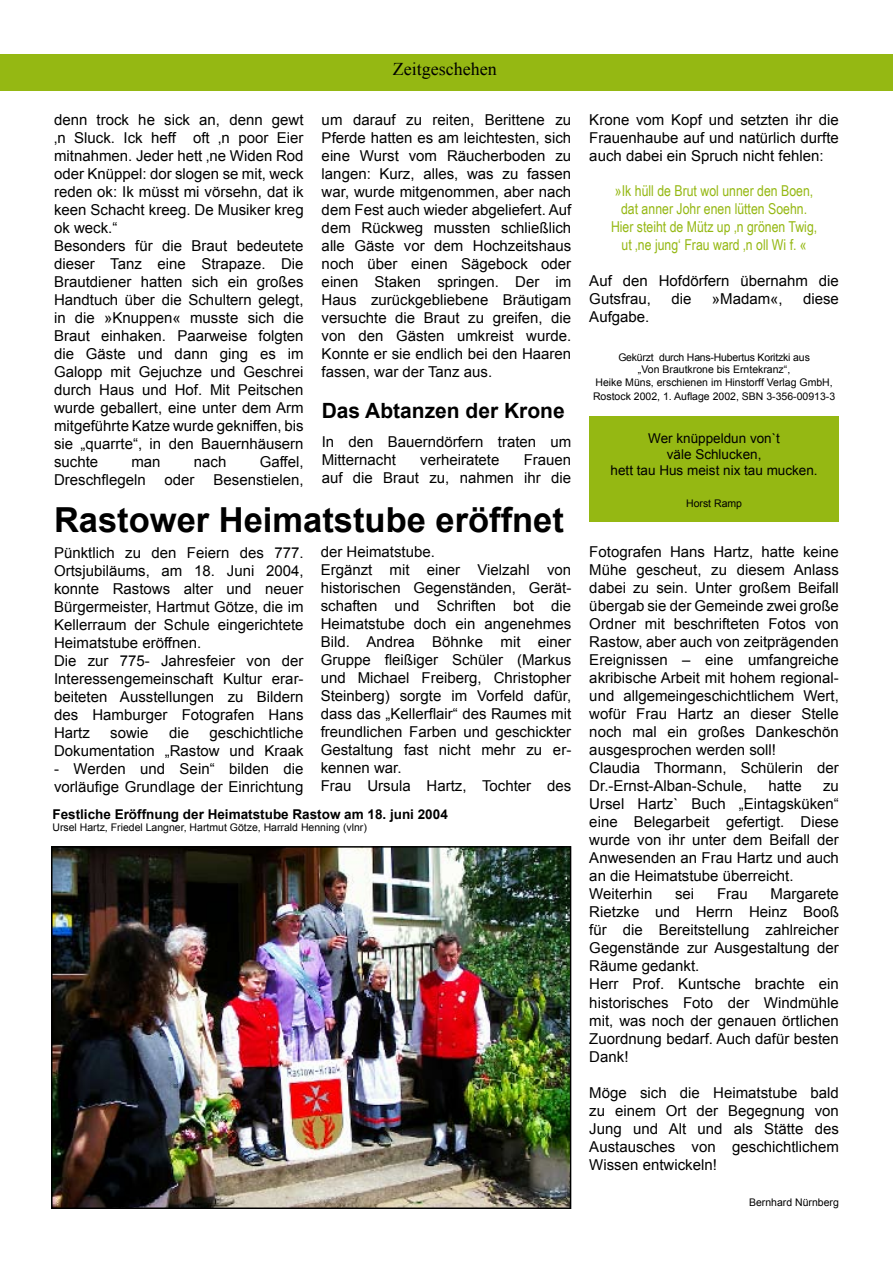
<style>
.page{position:relative;width:893px;height:1263px;background:#fff}
.page>*{position:absolute;margin:0;border:0;box-sizing:border-box;transform-origin:0 0}
.t1{font:700 34.5px "Arial";color:#000}
.t2{font:700 21px "Arial";color:#000}
.t3{font:18px "Times New Roman";color:#000}
.t4{font:15px/18px "Arial";color:#000}
.t5{font:15px/18px "Arial Narrow";color:#95b813;text-align:center}
.t6{font:13.5px/16.2px "Arial";color:#000;text-align:center}
.t7{font:700 13.5px "Arial";color:#000}
.t8{font:10.5px/12.6px "Arial";color:#000;text-align:center}
</style>
<div class="page">
<div style="left:0;top:54px;width:893px;height:36px;background:#95b813"></div>
<img style="left:54px;top:849px;width:514px;height:357px">
<div style="left:51px;top:846px;width:520px;height:363px;border:2px solid #000"></div>
<div style="left:589px;top:417px;width:250px;height:105px;background:#95b813"></div>
<p class="t4" style="left:54px;top:111px;width:251px">denn trock he sick an, denn gewt ‚n Sluck. Ick heff oft ‚n poor Eier mitnahmen. Jeder hett ‚ne Widen Rod oder Knüppel: dor slogen se mit, weck reden ok: Ik müsst mi vörsehn, dat ik keen Schacht kreeg. De Musiker kreg ok weck.“<br>Besonders für die Braut bedeutete dieser Tanz eine Strapaze. Die<br>Brautdiener hatten sich ein großes<br>Handtuch über die Schultern gelegt, in die »Knuppen« musste sich die<br>Braut einhaken. Paarweise folgten die Gäste und dann ging es im<br>Galopp mit Gejuchze und Geschrei durch Haus und Hof. Mit Peitschen wurde geballert, eine unter dem Arm mitgeführte Katze wurde gekniffen, bis sie „quarrte“, in den Bauernhäusern suchte</p>
<p class="t4" style="left:131px;top:453px;width:31px">man</p>
<p class="t4" style="left:194px;top:453px;width:34px">nach</p>
<p class="t4" style="left:260px;top:453px;width:45px">Gaffel,</p>
<p class="t4" style="left:54px;top:471px;width:93px">Dreschflegeln</p>
<p class="t4" style="left:165px;top:471px;width:32px">oder</p>
<p class="t4" style="left:214px;top:471px;width:92px">Besenstielen,</p>
<p class="t3" style="left:393px;top:57px;width:105px">Zeitgeschehen</p>
<p class="t4" style="left:322px;top:111px;width:251px;text-align:justify">um darauf zu reiten, Berittene zu Pferde hatten es am leichtesten, sich eine Wurst vom Räucherboden zu langen: Kurz, alles, was zu fassen war, wurde mitgenommen, aber nach dem Fest auch wieder abgeliefert. Auf dem Rückweg mussten schließlich alle Gäste vor dem Hochzeitshaus noch über einen Sägebock oder einen Staken springen. Der im Haus zurückgebliebene Bräutigam versuchte die Braut zu greifen, die von den Gästen umkreist wurde.<br>Konnte er sie endlich bei den Haaren fassen, war der Tanz aus.</p>
<h2 class="t2" style="left:322px;top:397px;width:245px">Das Abtanzen der Krone</h2>
<p class="t4" style="left:322px;top:433px;width:251px">In den Bauerndörfern traten um<br>Mitternacht</p>
<p class="t4" style="left:322px;top:451px;width:251px;text-align:right">Frauen<br>auf die Braut zu, nahmen ihr die</p>
<p class="t4" style="left:420px;top:451px;width:81px">verheiratete</p>
<h1 class="t1" style="left:54px;top:497px;width:511px">Rastower Heimatstube eröffnet</h1>
<p class="t4" style="left:54px;top:544px;width:251px">Pünktlich zu den Feiern des 777.<br>Ortsjubiläums, am 18. Juni 2004, konnte Rastows alter und neuer<br>Bürgermeister, Hartmut Götze, die im<br>Kellerraum der Schule eingerichtete<br>Heimatstube eröffnen.<br>Die zur 775- Jahresfeier von der<br>Interessengemeinschaft Kultur erar&shy;beiteten Ausstellungen zu Bildern des Hamburger Fotografen Hans<br>Hartz</p>
<p class="t4" style="left:54px;top:724px;width:251px;text-align:right">geschichtliche<br>Dokumentation „Rastow und Kraak</p>
<p class="t4" style="left:54px;top:760px;width:251px">- Werden und Sein“ bilden die vorläufige Grundlage der Einrichtung</p>
<p class="t4" style="left:110px;top:724px;width:40px">sowie</p>
<p class="t4" style="left:169px;top:724px;width:22px">die</p>
<p class="t4" style="left:321px;top:543px;width:252px">der Heimatstube.<br>Ergänzt mit einer Vielzahl von historischen Gegenständen, Gerät&shy;schaften und Schriften bot die<br>Heimatstube doch ein angenehmes<br>Bild. Andrea Böhnke mit einer<br>Gruppe fleißiger Schüler (Markus und Michael Freiberg, Christopher<br>Steinberg) sorgte im Vorfeld dafür, dass das „Kellerflair“ des Raumes mit freundlichen Farben und geschickter<br>Gestaltung fast nicht mehr zu er&shy;kennen war.<br>Frau Ursula Hartz, Tochter des</p>
<p class="t7" style="left:52px;top:805px;width:397px">Festliche Eröffnung der Heimatstube Rastow am 18. juni 2004</p>
<p class="t8" style="left:52px;top:821px;width:316px">Ursel Hartz, Friedel Langner, Hartmut Götze, Harrald Henning (vlnr)</p>
<p class="t4" style="left:589px;top:111px;width:251px;text-align:justify">Krone vom Kopf und setzten ihr die Frauenhaube auf und natürlich durfte auch dabei ein Spruch nicht fehlen:</p>
<p class="t5" style="left:611px;top:181px;width:208px">»Ik hüll de Brut wol unner den Boen, dat anner Johr enen lütten Soehn.<br>Hier steiht de Mütz up ‚n grönen Twig, ut ‚ne jung‘ Frau ward ‚n oll Wi f. «</p>
<p class="t4" style="left:589px;top:271px;width:251px">Auf den Hofdörfern übernahm die<br>Gutsfrau,</p>
<p class="t4" style="left:671px;top:289px;width:22px">die</p>
<p class="t4" style="left:712px;top:289px;width:72px">»Madam«,</p>
<p class="t4" style="left:803px;top:289px;width:37px">diese</p>
<p class="t4" style="left:589px;top:307px;width:62px">Aufgabe.</p>
<p class="t8" style="left:595px;top:351px;width:239px">Gekürzt durch Hans-Hubertus Koritzki aus<br>„Von Brautkrone bis Erntekranz“,<br>Heike Müns, erschienen im Hinstorff Verlag GmbH,</p>
<p class="t8" style="left:593px;top:390px;width:244px">Rostock 2002, 1. Auflage 2002, SBN 3-356-00913-3</p>
<p class="t6" style="left:611px;top:430px;width:209px">Wer knüppeldun von`t<br>väle Schlucken,<br>hett tau Hus meist nix tau mucken.</p>
<p class="t8" style="left:686px;top:498px;width:58px">Horst Ramp</p>
<p class="t4" style="left:589px;top:543px;width:251px">Fotografen Hans Hartz, hatte keine Mühe gescheut, zu diesem Anlass dabei zu sein. Unter großem Beifall übergab sie der Gemeinde zwei große Ordner mit beschrifteten Fotos von Rastow, aber auch von zeitprägenden Ereignissen – eine umfangreiche akribische Arbeit mit hohem regional&shy;und allgemeingeschichtlichem Wert, wofür Frau Hartz an dieser Stelle noch mal ein großes Dankeschön ausgesprochen werden soll!<br>Claudia Thormann, Schülerin der Dr.-Ernst-Alban-Schule,</p>
<p class="t4" style="left:768px;top:777px;width:35px">hatte</p>
<p class="t4" style="left:589px;top:777px;width:251px;text-indent:234px">zu<br>Ursel Hartz` Buch „Eintagsküken“ eine Belegarbeit gefertigt. Diese wurde von ihr unter dem Beifall der<br>Anwesenden an Frau Hartz und auch an die Heimatstube überreicht.<br>Weiterhin</p>
<p class="t4" style="left:589px;top:885px;width:251px;text-indent:181px">Margarete<br>Rietzke und Herrn Heinz Booß für die Bereitstellung zahlreicher<br>Gegenstände zur Ausgestaltung der<br>Räume gedankt.<br>Herr Prof. Kuntsche brachte ein historisches Foto der Windmühle mit, was noch der genauen örtlichen<br>Zuordnung bedarf. Auch dafür besten<br>Dank!</p>
<p class="t4" style="left:589px;top:1083px;width:251px;text-align:justify">Möge sich die Heimatstube bald zu einem Ort der Begegnung von Jung und Alt und als Stätte des Austausches von geschichtlichem Wissen entwickeln!</p>
<p class="t8" style="left:749px;top:1195px;width:91px">Bernhard Nürnberg</p>
<p class="t4" style="left:675px;top:885px;width:21px">sei</p>
<p class="t4" style="left:717px;top:885px;width:32px">Frau</p>
</div>
